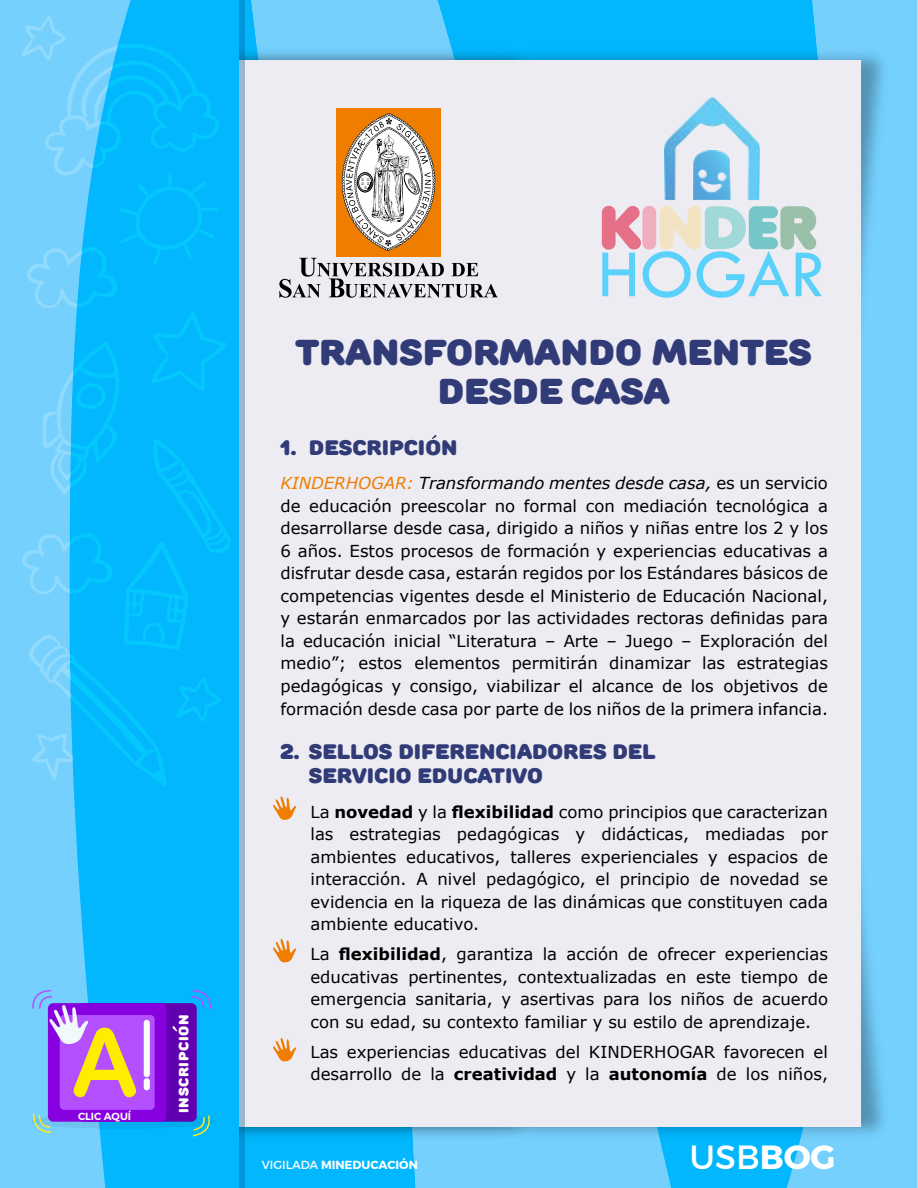
<style>
.page{position:relative;width:918px;height:1188px;background:#fff}
.page>*{position:absolute;margin:0;border:0;box-sizing:border-box;transform-origin:0 0}
.t1{font:900 36px/39px "Rounds";color:#313b77;text-align:center}
.t2{font:33.6px "Montserrat";color:#fff}
.t3{font:900 21px/24px "Rounds";color:#313b77}
.t4{font:16.5px/22.5px "Verdana";color:#000;text-align:justify}
.t5{font:900 13.5px "Rounds";letter-spacing:.05em;color:#fff}
.t6{font:700 11.7px "Montserrat";color:#fff}
.t7{font:600 10.35px "Montserrat";color:#fff}
.s1{font-style:italic;color:#ef7d00}
.s2{font-style:italic}
.s3{font-weight:700}
.s4{font-weight:400}
</style>
<div class="page">
<img style="left:570px;top:6px;width:348px;height:1176px">
<img style="left:244px;top:6px;width:326px;height:1176px">
<div style="left:114px;top:61px;width:746px;height:1066px;background:#edecf2"></div>
<svg style="left:238px;top:0;width:6px;height:1188px;background:#72b4d7"></svg>
<div style="left:0;top:0;width:238px;height:1188px;background:#02b7fe"></div>
<svg style="left:0;top:0;width:131px;height:1188px;fill:#75d0fe"></svg>
<svg style="left:21px;top:16px;width:210px;height:770px"></svg>
<svg style="left:279px;top:258px;width:219px;height:40px"></svg>
<div style="left:337px;top:108px;width:104px;height:148px;background:#ef7d00"></div>
<svg style="left:342px;top:113px;width:94px;height:138px"></svg>
<svg style="left:273px;top:796px;width:23px;height:24px"></svg>
<svg style="left:273px;top:939px;width:23px;height:24px"></svg>
<svg style="left:273px;top:1038px;width:23px;height:24px"></svg>
<div style="left:78px;top:1003px;width:119px;height:119px;background:#6100b0;border-radius:5px"></div>
<div style="left:48px;top:1003px;width:118px;height:119px;background:#8700e0;border-radius:5px"></div>
<div style="left:60px;top:1015px;width:95px;height:95px;background:#b34fff;border-radius:4px"></div>
<div style="left:144px;top:1020px;width:6px;height:57px;background:#fff;border-radius:3px"></div>
<div style="left:144px;top:1078px;width:6px;height:12px;background:#fff;border-radius:3px"></div>
<svg style="left:172px;top:1026px;width:5px;height:5px"></svg>
<svg style="left:31px;top:989px;width:105px;height:108px"></svg>
<svg style="left:191px;top:990px;width:21px;height:20px"></svg>
<svg style="left:31px;top:1112px;width:183px;height:25px"></svg>
<svg style="left:602px;top:206px;width:220px;height:92px"></svg>
<img style="left:664px;top:98px;width:96px;height:102px">
<p class="t7" style="left:78px;top:1110px;width:55px">CLIC AQUÍ</p>
<p class="t5" style="left:175px;top:1113px;width:100px;rotate:-90deg">inscripcion</p>
<h1 class="t1" style="left:296px;top:331px;width:518px">TRANSFORMANDO MENTES<br>DESDE CASA</h1>
<p class="t3" style="left:280px;top:435px;width:178px">1. DESCRIPCIoN</p>
<p class="t4" style="left:280px;top:472px;width:549px"><span class="s1">KINDERHOGAR:</span> <span class="s2">Transformando mentes desde casa,</span> es un servicio de educación preescolar no formal con mediación tecnológica a desarrollarse desde casa, dirigido a niños y niñas entre los 2 y los 6 años. Estos procesos de formación y experiencias educativas a disfrutar desde casa, estarán regidos por los Estándares básicos de competencias vigentes desde el Ministerio de Educación Nacional, y estarán enmarcados por las actividades rectoras definidas para la educación inicial “Literatura – Arte – Juego – Exploración del medio”; estos elementos permitirán dinamizar las estrategias pedagógicas y consigo, viabilizar el alcance de los objetivos de formación desde casa por parte de los niños de la primera infancia.</p>
<p class="t3" style="left:309px;top:739px;width:348px;text-indent:-28px">2. SELLOS DIFERENCIADORES DEL<br>SERVICIO EDUCATIVO</p>
<p class="t4" style="left:310px;top:801px;width:519px;text-indent:-30px">• La <span class="s3">novedad</span> y la <span class="s3">flexibilidad</span> como principios que caracterizan las estrategias pedagógicas y didácticas, mediadas por ambientes educativos, talleres experienciales y espacios de interacción. A nivel pedagógico, el principio de novedad se evidencia en la riqueza de las dinámicas que constituyen cada ambiente educativo.</p>
<p class="t4" style="left:310px;top:943px;width:519px;text-indent:-30px">• La <span class="s3">flexibilidad</span>, garantiza la acción de ofrecer experiencias educativas pertinentes, contextualizadas en este tiempo de emergencia sanitaria, y asertivas para los niños de acuerdo con su edad, su contexto familiar y su estilo de aprendizaje.</p>
<p class="t4" style="left:280px;top:1041px;width:549px;text-align:right">• Las experiencias educativas del KINDERHOGAR favorecen el desarrollo de la <span class="s3">creatividad</span> y la <span class="s3">autonomía</span> de los niños,</p>
<p class="t6" style="left:262px;top:1157px;width:158px"><span class="s4">VIGILADA</span> MINEDUCACIÓN</p>
<h2 class="t2" style="left:690px;top:1136px;width:147px">USB<span class="s3">BOG</span></h2>
</div>
